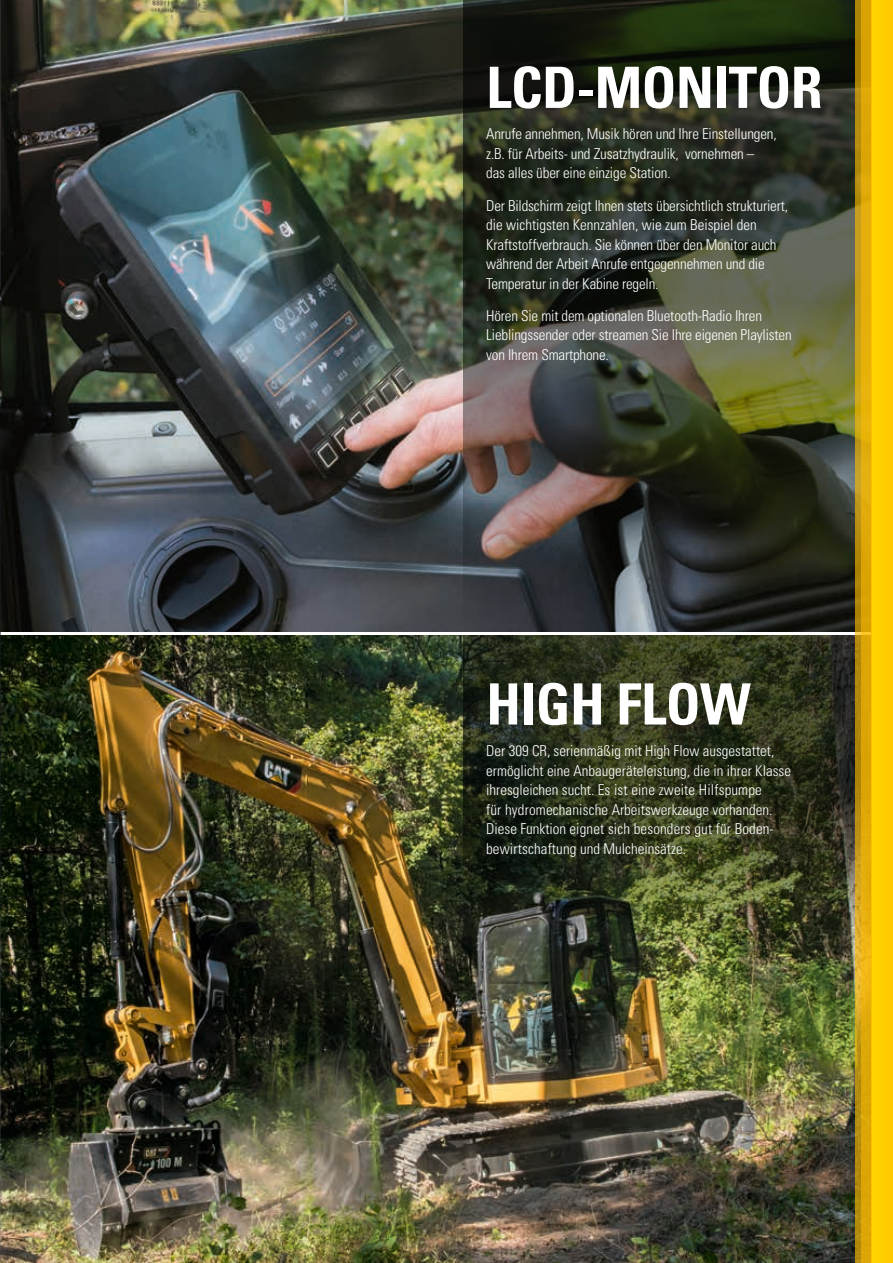
<style>
.page{position:relative;width:893px;height:1263px;background:#fff}
.page>*{position:absolute;margin:0;border:0;box-sizing:border-box;transform-origin:0 0}
.t1{font:700 condensed 57px "Univers";letter-spacing:-.01em;color:#fff}
.t2{font:300 condensed 18px "Univers";color:#1d1d1b}
.t3{font:300 condensed 15px/19.5px "Univers";letter-spacing:-.01em;color:#fff}
</style>
<div class="page">
<img style="left:0;top:636px;width:856px;height:627px">
<svg style="left:464px;top:636px;width:392px;height:320px"></svg>
<img style="left:0;top:0;width:464px;height:631px">
<img style="left:464px;top:0;width:392px;height:631px">
<img style="left:0;top:910px;width:1px;height:353px">
<hr style="left:0;top:480px;width:1px;height:426px;background:#94999c">
<img style="left:0;top:223px;width:1px;height:253px">
<div style="left:872px;top:0;width:21px;height:1263px;background:#ffce00"></div>
<svg style="left:861px;top:0;width:11px;height:1263px;fill:#dfa907"></svg>
<svg style="left:856px;top:0;width:5px;height:1263px"></svg>
<h1 class="t1" style="left:486px;top:53px;width:338px">LCD-MONITOR</h1>
<p class="t3" style="left:486px;top:124px;width:292px">Anrufe annehmen, Musik hören und Ihre Einstellungen, z.B. für Arbeits- und Zusatzhydraulik, vornehmen – das alles über eine einzige Station.</p>
<p class="t3" style="left:486px;top:195px;width:303px">Der Bildschirm zeigt Ihnen stets übersichtlich strukturiert, die wichtigsten Kennzahlen, wie zum Beispiel den Kraftstoffverbrauch. Sie können über den Monitor auch während der Arbeit Anrufe entgegennehmen und die Temperatur in der Kabine regeln.</p>
<p class="t3" style="left:486px;top:306px;width:307px">Hören Sie mit dem optionalen Bluetooth-Radio Ihren<br>Lieblingssender oder streamen Sie Ihre eigenen Playlisten von Ihrem Smartphone.</p>
<h1 class="t1" style="left:486px;top:669px;width:266px">HIGH FLOW</h1>
<p class="t3" style="left:486px;top:741px;width:306px">Der 309 CR, serienmäßig mit High Flow ausgestattet, ermöglicht eine Anbaugeräteleistung, die in ihrer Klasse ihresgleichen sucht. Es ist eine zweite Hilfspumpe<br>für hydromechanische Arbeitswerkzeuge vorhanden.<br>Diese Funktion eignet sich besonders gut für Boden&shy;bewirtschaftung und Mulcheinsätze.</p>
<p class="t2" style="left:829px;top:1217px;width:9px">5</p>
</div>
